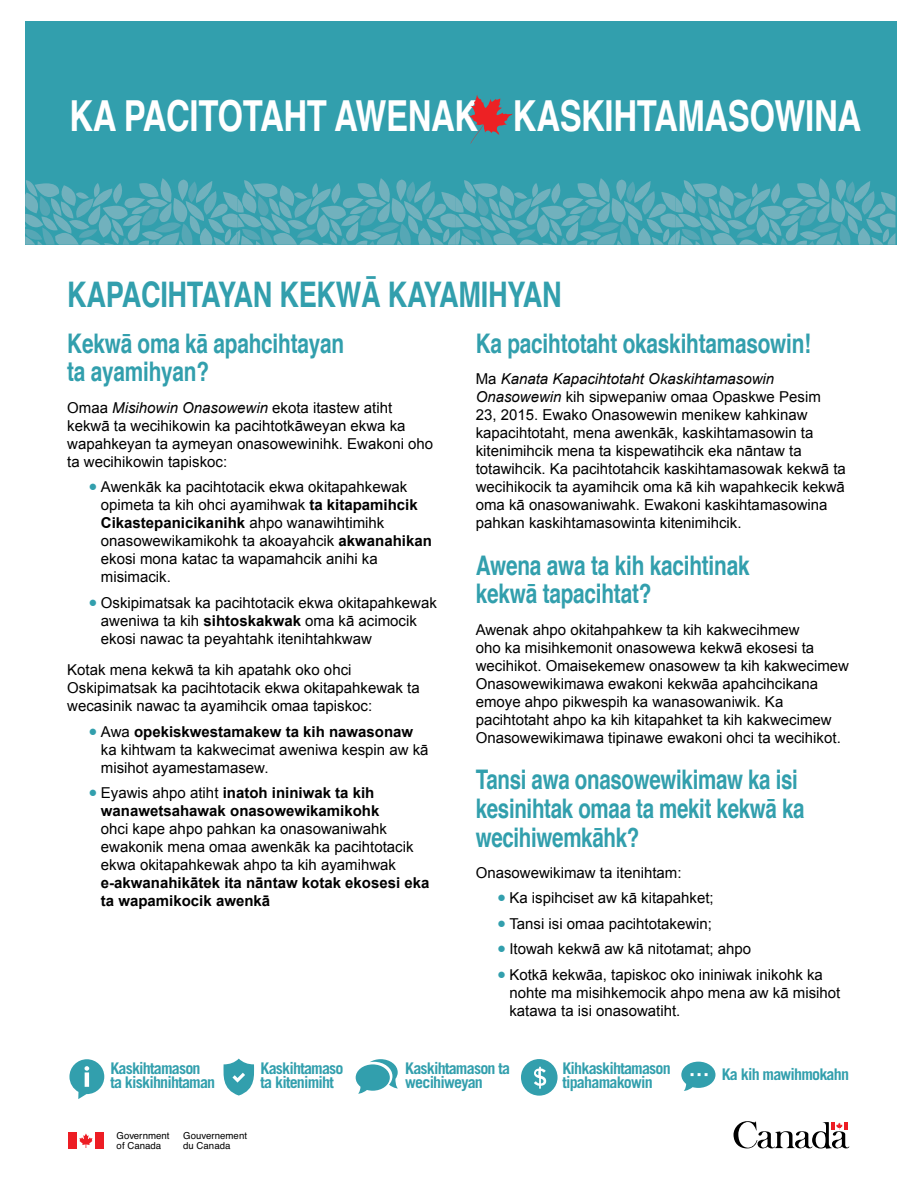
<style>
.page{position:relative;width:918px;height:1188px;background:#fff}
.page>*{position:absolute;margin:0;border:0;box-sizing:border-box;transform-origin:0 0}
.t1{font:700 42.75px "Helvetica";letter-spacing:-.01em;color:#fff;scale:.77 1}
.t2{font:700 35.25px "Helvetica";letter-spacing:-.01em;color:#329fad;scale:.77 1}
.t3{font:700 27px/28.5px "Helvetica";letter-spacing:-.01em;color:#329fad;scale:.77 1}
.t4{font:700 27px/28.5px "Helvetica";letter-spacing:-.01em;color:#329fad;scale:.76 1}
.t5{font:700 16.05px/13.8px "Trade Gothic LT Std";letter-spacing:-.05em;color:#329fad}
.t6{font:15px/18px "Arial";color:#000}
.t7{font:700 15px/18px "Arial";color:#000}
.t8{font:9.6px/9.6px "Helvetica";color:#000}
.s1{font-style:italic}
.s2{font-size:25.5px;color:#329fad}
.s3{font-weight:700}
.s4{font-weight:400;font-size:25.5px;color:#329fad}
.s5{font-weight:400}
</style>
<div class="page">
<div style="left:25px;top:21px;width:872px;height:224px;background:#329fad"></div>
<svg style="left:25px;top:178px;width:870px;height:67px"></svg>
<div style="left:69px;top:1132px;width:8px;height:17px;background:#ed1d24"></div>
<div style="left:95px;top:1132px;width:8px;height:17px;background:#ed1d24"></div>
<svg style="left:79px;top:1133px;width:14px;height:15px"></svg>
<svg style="left:734px;top:1121px;width:115px;height:28px"></svg>
<svg style="left:69px;top:1059px;width:35px;height:40px"></svg>
<svg style="left:223px;top:1059px;width:32px;height:37px"></svg>
<svg style="left:356px;top:1059px;width:42px;height:35px"></svg>
<svg style="left:681px;top:1062px;width:35px;height:29px"></svg>
<svg style="left:521px;top:1059px;width:37px;height:37px"></svg>
<svg style="left:468px;top:95px;width:45px;height:49px"></svg>
<h1 class="t1" style="left:69px;top:82px;width:1030px">KA PACITOTAHT AWENAK KASKIHTAMASOWINA</h1>
<h2 class="t2" style="left:67px;top:267px;width:644px">KAPACIHTAYAN KEKWĀ KAYAMIHYAN</h2>
<h3 class="t3" style="left:67px;top:330px;width:361px">Kekwā oma kā apahcihtayan ta ayamihyan?</h3>
<p class="t6" style="left:67px;top:399px;width:367px">Omaa <span class="s1">Misihowin Onasowewin</span> ekota itastew atiht kekwā ta wecihikowin ka pacihtotkāweyan ekwa ka wapahkeyan ta aymeyan onasowewinihk. Ewakoni oho ta wecihikowin tapiskoc:</p>
<p class="t6" style="left:101px;top:478px;width:332px;text-indent:-12px"><span class="s2">•</span> Awenkāk ka pacihtotacik ekwa okitapahkewak opimeta ta kih ohci ayamihwak <span class="s3">ta kitapamihcik Cikastepanicikanihk</span> ahpo wanawihtimihk onasowewikamikohk ta akoayahcik <span class="s3">akwanahikan </span>ekosi mona katac ta wapamahcik anihi ka misimacik.</p>
<p class="t6" style="left:101px;top:594px;width:337px;text-indent:-12px"><span class="s2">•</span> Oskipimatsak ka pacihtotacik ekwa okitapahkewak aweniwa ta kih <span class="s3">sihtoskakwak</span> oma kā acimocik ekosi nawac ta peyahtahk itenihtahkwaw</p>
<p class="t6" style="left:67px;top:661px;width:354px">Kotak mena kekwā ta kih apatahk oko ohci<br>Oskipimatsak ka pacihtotacik ekwa okitapahkewak ta wecasinik nawac ta ayamihcik omaa tapiskoc:</p>
<p class="t6" style="left:101px;top:723px;width:329px;text-indent:-12px"><span class="s2">•</span> Awa <span class="s3">opekiskwestamakew ta kih nawasonaw </span>ka kihtwam ta kakwecimat aweniwa kespin aw kā misihot ayamestamasew.</p>
<p class="t7" style="left:101px;top:785px;width:280px;text-indent:-12px"><span class="s4">•</span> <span class="s5">Eyawis ahpo atiht</span> inatoh ininiwak ta kih wanawetsahawak onasowewikamikohk</p>
<p class="t6" style="left:101px;top:820px;width:314px">ohci kape ahpo pahkan ka onasowaniwahk ewakonik mena omaa awenkāk ka pacihtotacik ekwa okitapahkewak ahpo ta kih ayamihwak</p>
<p class="t7" style="left:101px;top:875px;width:330px">e-akwanahikātek ita nāntaw kotak ekosesi eka ta wapamikocik awenkā</p>
<h3 class="t3" style="left:476px;top:330px;width:437px">Ka pacihtotaht okaskihtamasowin!</h3>
<p class="t6" style="left:476px;top:370px;width:372px">Ma <span class="s1">Kanata Kapacihtotaht Okaskihtamasowin Onasowewin</span> kih sipwepaniw omaa Opaskwe Pesim<br>23, 2015. Ewako Onasowewin menikew kahkinaw kapacihtotaht, mena awenkāk, kaskihtamasowin ta kitenimihcik mena ta kispewatihcik eka nāntaw ta totawihcik. Ka pacihtotahcik kaskihtamasowak kekwā ta wecihikocik ta ayamihcik oma kā kih wapahkecik kekwā oma kā onasowaniwahk. Ewakoni kaskihtamasowina pahkan kaskihtamasowinta kitenimihcik.</p>
<h3 class="t3" style="left:476px;top:552px;width:357px">Awena awa ta kih kacihtinak kekwā tapacihtat?</h3>
<p class="t6" style="left:476px;top:621px;width:375px">Awenak ahpo okitahpahkew ta kih kakwecihmew<br>oho ka misihkemonit onasowewa kekwā ekosesi ta wecihikot. Omaisekemew onasowew ta kih kakwecimew Onasowewikimawa ewakoni kekwāa apahcihcikana emoye ahpo pikwespih ka wanasowaniwik. Ka pacihtotaht ahpo ka kih kitapahket ta kih kakwecimew Onasowewikimawa tipinawe ewakoni ohci ta wecihikot.</p>
<h3 class="t4" style="left:476px;top:766px;width:434px">Tansi awa onasowewikimaw ka isi kesinihtak omaa ta mekit kekwā ka wecihiwemkāhk?</h3>
<p class="t6" style="left:476px;top:864px;width:207px">Onasowewikimaw ta itenihtam:</p>
<p class="t6" style="left:497px;top:889px;width:218px"><span class="s2">•</span> Ka ispihciset aw kā kitapahket;</p>
<p class="t6" style="left:497px;top:915px;width:216px"><span class="s2">•</span> Tansi isi omaa pacihtotakewin;</p>
<p class="t6" style="left:497px;top:940px;width:256px"><span class="s2">•</span> Itowah kekwā aw kā nitotamat; ahpo</p>
<p class="t6" style="left:509px;top:966px;width:332px;text-indent:-12px"><span class="s2">•</span> Kotkā kekwāa, tapiskoc oko ininiwak inikohk ka nohte ma misihkemocik ahpo mena aw kā misihot katawa ta isi onasowatiht.</p>
<p class="t5" style="left:110px;top:1062px;width:106px">Kaskihtamason ta kiskihnihtaman</p>
<p class="t5" style="left:261px;top:1062px;width:85px">Kaskihtamaso ta kitenimiht</p>
<p class="t5" style="left:405px;top:1062px;width:106px">Kaskihtamason ta wecihiweyan</p>
<p class="t5" style="left:562px;top:1062px;width:110px">Kihkaskihtamason tipahamakowin</p>
<p class="t5" style="left:722px;top:1067px;width:129px">Ka kih mawihmokahn</p>
<p class="t8" style="left:117px;top:1131px;width:54px">Government of Canada</p>
<p class="t8" style="left:183px;top:1131px;width:65px">Gouvernement du Canada</p>
</div>
